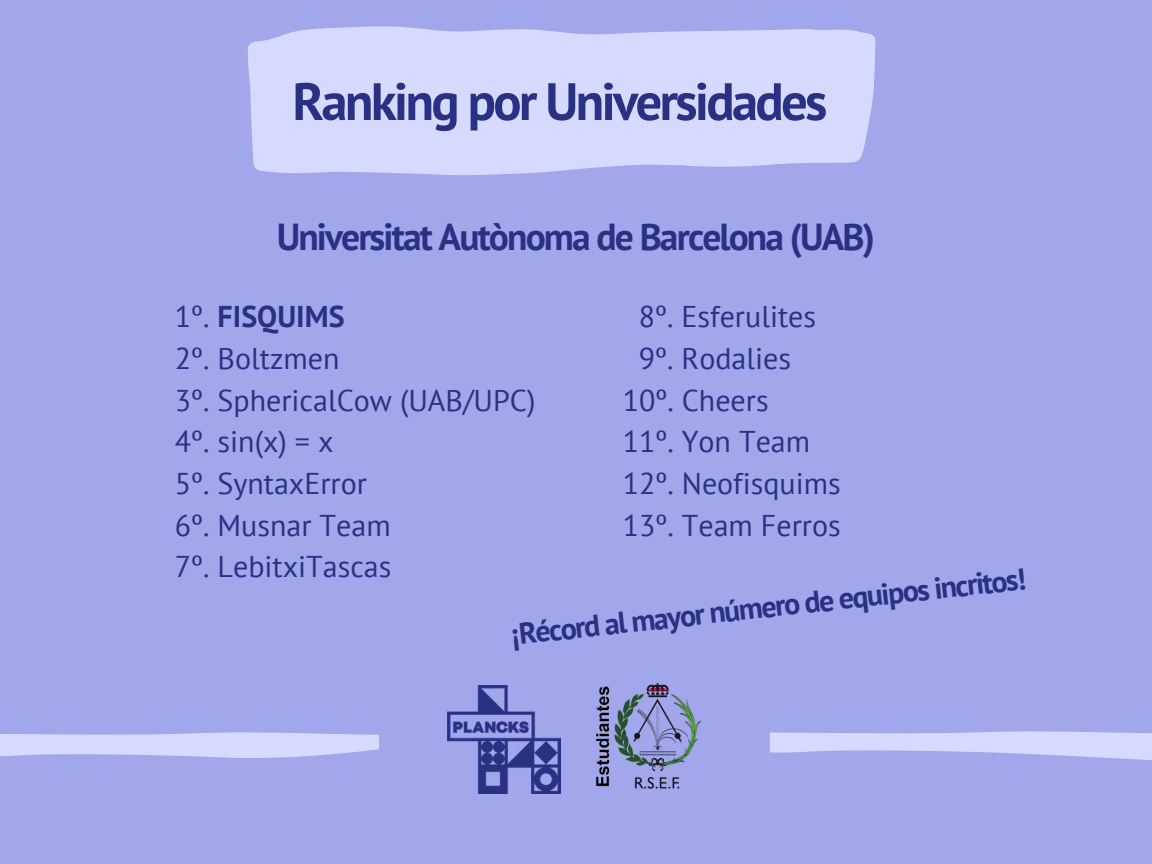
<style>
.page{position:relative;width:1152px;height:864px;background:#a1a7ea}
.page>*{position:absolute;margin:0;border:0;box-sizing:border-box;transform-origin:0 0}
.t1{font:700 52.5px "PT Sans";letter-spacing:-.05em;color:#293184}
.t2{font:700 37.5px "PT Sans";letter-spacing:-.05em;color:#293184}
.t3{font:30px "PT Sans";color:#293184}
.t4{font:700 30px "PT Sans";color:#293184}
.s1{font-weight:400}
</style>
<div class="page">
<svg style="left:248px;top:26px;width:628px;height:149px;background:#d2d5fd"></svg>
<svg style="left:0;top:732px;width:379px;height:26px"></svg>
<svg style="left:770px;top:731px;width:382px;height:29px"></svg>
<img style="left:596px;top:683px;width:105px;height:106px">
<img style="left:448px;top:685px;width:112px;height:108px">
<p class="t1" style="left:292px;top:67px;width:536px">Ranking por Universidades</p>
<p class="t2" style="left:277px;top:212px;width:600px">Universitat Autònoma de Barcelona (UAB)</p>
<p class="t4" style="left:175px;top:297px;width:171px"><span class="s1">1º.</span> FISQUIMS</p>
<p class="t3" style="left:175px;top:338px;width:166px">2º. Boltzmen</p>
<p class="t3" style="left:175px;top:380px;width:362px">3º. SphericalCow (UAB/UPC)</p>
<p class="t3" style="left:175px;top:422px;width:160px">4º. sin(x) = x</p>
<p class="t3" style="left:175px;top:463px;width:194px">5º. SyntaxError</p>
<p class="t3" style="left:175px;top:505px;width:217px">6º. Musnar Team</p>
<p class="t3" style="left:175px;top:547px;width:218px">7º. LebitxiTascas</p>
<p class="t3" style="left:639px;top:297px;width:179px">8º. Esferulites</p>
<p class="t3" style="left:639px;top:338px;width:154px">9º. Rodalies</p>
<p class="t3" style="left:623px;top:380px;width:147px">10º. Cheers</p>
<p class="t3" style="left:623px;top:422px;width:189px">11º. Yon Team</p>
<p class="t3" style="left:623px;top:463px;width:220px">12º. Neofisquims</p>
<p class="t3" style="left:623px;top:505px;width:219px">13º. Team Ferros</p>
<p class="t4" style="left:510px;top:614px;width:518px;rotate:-6deg">¡Récord al mayor número de equipos incritos!</p>
</div>
